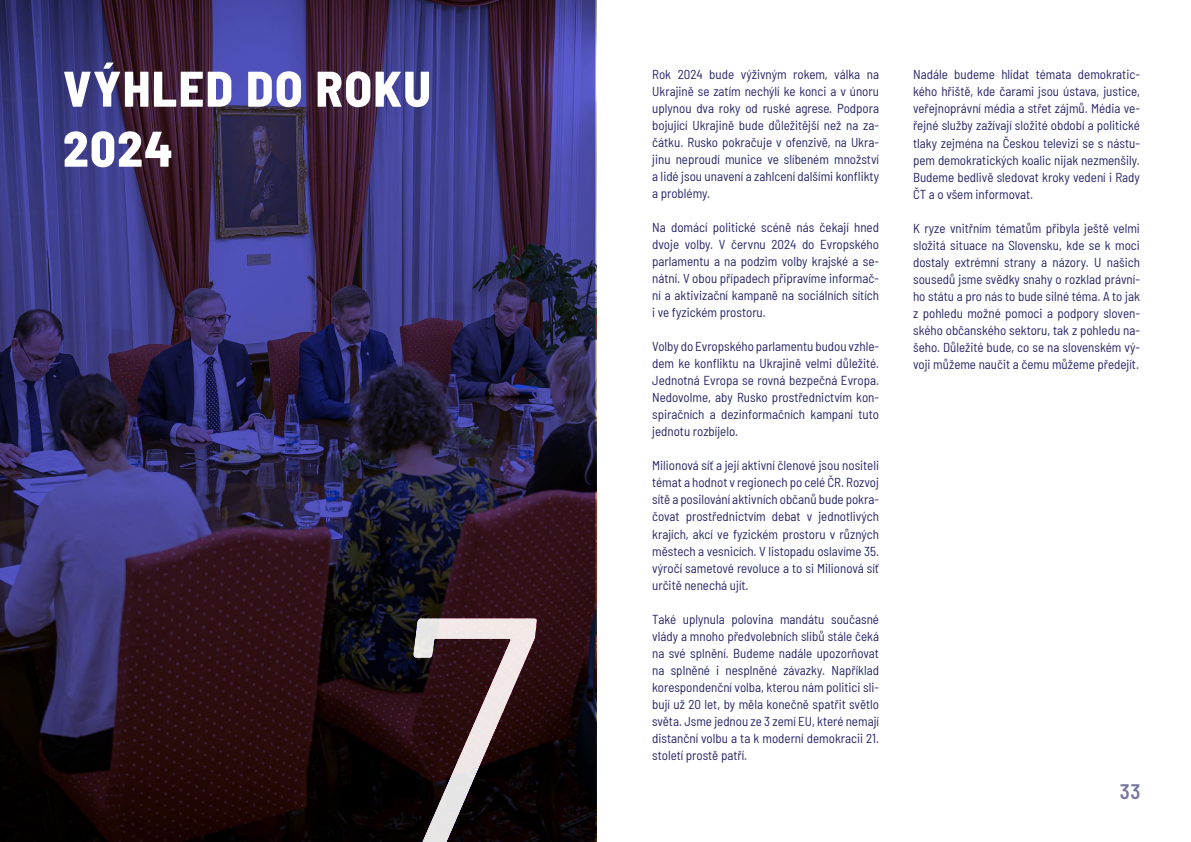
<style>
.page{position:relative;width:1191px;height:842px;background:#fff}
.page>*{position:absolute;margin:0;border:0;box-sizing:border-box;transform-origin:0 0}
.t1{font:italic semi-condensed 332.9px "Barlow";color:#fff}
.t2{font:800 semi-condensed 50px/60px "Barlow";letter-spacing:.03em;color:#fff}
.t3{font:600 semi-condensed 21px "Barlow";color:#77789e}
.t4{font:semi-condensed 13px/17px "Barlow";color:#262668;text-align:justify}
</style>
<div class="page">
<svg style="left:0;top:0;width:595px;height:842px;background:#2e2347"></svg>
<h2 class="t2" style="left:63px;top:56px;width:369px">VÝHLED DO ROKU<br>2024</h2>
<h1 class="t1" style="left:386px;top:492px;width:137px">7</h1>
<p class="t4" style="left:652px;top:65px;width:228px">Rok 2024 bude výživným rokem, válka na Ukrajině se zatím nechýlí ke konci a v únoru uplynou dva roky od ruské agrese. Podpora bojující Ukrajině bude důležitější než na za&shy;čátku. Rusko pokračuje v ofenzivě, na Ukra&shy;jinu neproudí munice ve slíbeném množství a lidé jsou unavení a zahlcení dalšími konflikty a problémy.</p>
<p class="t4" style="left:652px;top:218px;width:228px">Na domácí politické scéně nás čekají hned dvoje volby. V červnu 2024 do Evropského parlamentu a na podzim volby krajské a se&shy;nátní. V obou případech připravíme informač&shy;ní a aktivizační kampaně na sociálních sítích i ve fyzickém prostoru.</p>
<p class="t4" style="left:652px;top:337px;width:228px">Volby do Evropského parlamentu budou vzhle&shy;dem ke konfliktu na Ukrajině velmi důležité.<br>Jednotná Evropa se rovná bezpečná Evropa.<br>Nedovolme, aby Rusko prostřednictvím kon&shy;spiračních a dezinformačních kampaní tuto jednotu rozbíjelo.</p>
<p class="t4" style="left:652px;top:456px;width:228px">Milionová síť a její aktivní členové jsou nositeli témat a hodnot v regionech po celé ČR. Rozvoj sítě a posilování aktivních občanů bude pokra&shy;čovat prostřednictvím debat v jednotlivých krajích, akcí ve fyzickém prostoru v různých městech a vesnicích. V listopadu oslavíme 35. výročí sametové revoluce a to si Milionová síť určitě nenechá ujít.</p>
<p class="t4" style="left:652px;top:609px;width:228px">Také uplynula polovina mandátu současné vlády a mnoho předvolebních slibů stále čeká na své splnění. Budeme nadále upozorňovat na splněné i nesplněné závazky. Například korespondenční volba, kterou nám politici sli&shy;bují už 20 let, by měla konečně spatřit světlo světa. Jsme jednou ze 3 zemí EU, které nemají distanční volbu a ta k moderní demokracii 21. století prostě patří.</p>
<p class="t4" style="left:913px;top:65px;width:228px">Nadále budeme hlídat témata demokratic&shy;kého hřiště, kde čarami jsou ústava, justice, veřejnoprávní média a střet zájmů. Média ve&shy;řejné služby zažívají složité období a politické tlaky zejména na Českou televizi se s nástu&shy;pem demokratických koalic nijak nezmenšily.<br>Budeme bedlivě sledovat kroky vedení i Rady ČT a o všem informovat.</p>
<p class="t4" style="left:913px;top:218px;width:228px">K ryze vnitřním tématům přibyla ještě velmi složitá situace na Slovensku, kde se k moci dostaly extrémní strany a názory. U našich sousedů jsme svědky snahy o rozklad právní&shy;ho státu a pro nás to bude silné téma. A to jak z pohledu možné pomoci a podpory sloven&shy;ského občanského sektoru, tak z pohledu na&shy;šeho. Důležité bude, co se na slovenském vý&shy;voji můžeme naučit a čemu můžeme předejít.</p>
<h3 class="t3" style="left:1120px;top:776px;width:22px">33</h3>
</div>
